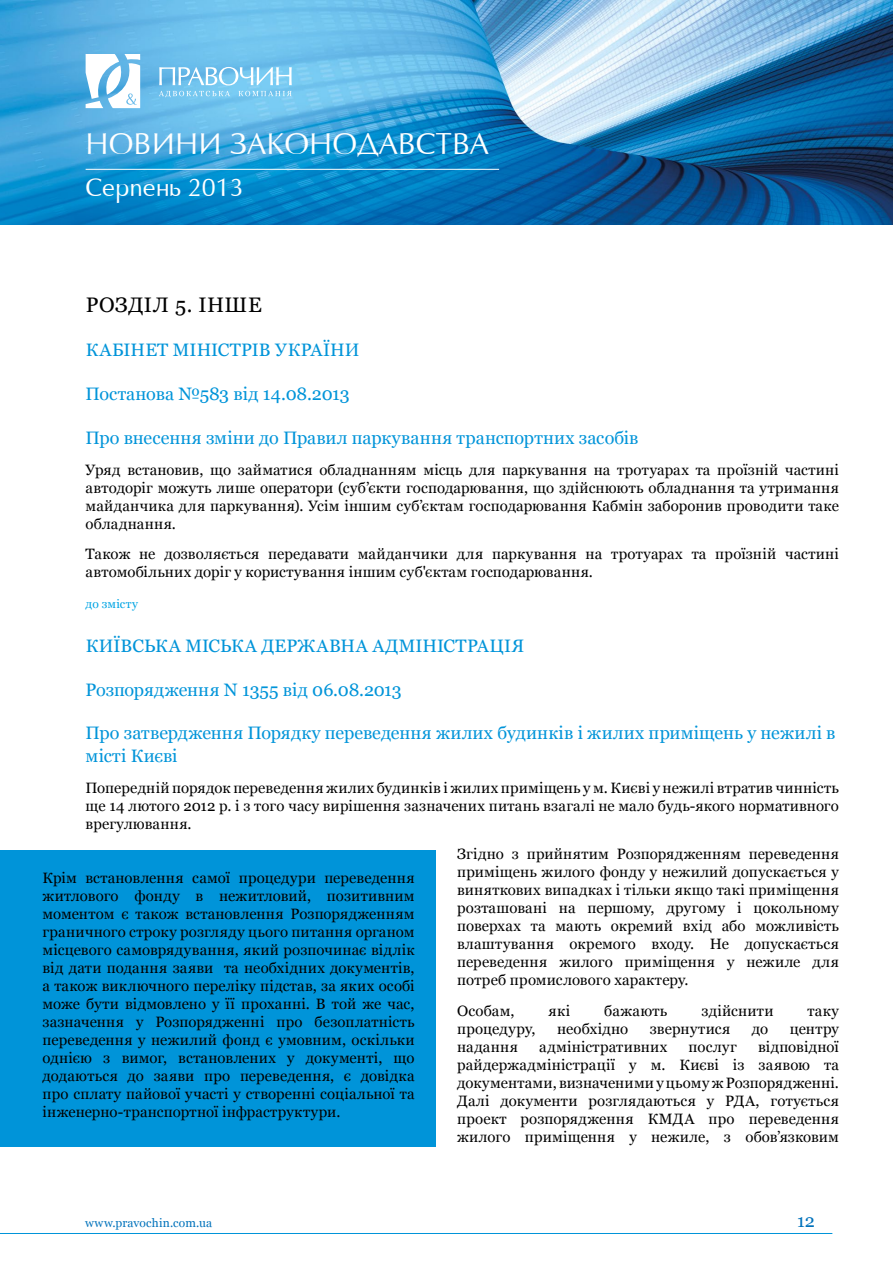
<style>
.page{position:relative;width:893px;height:1263px;background:#fff}
.page>*{position:absolute;margin:0;border:0;box-sizing:border-box;transform-origin:0 0}
.t1{font:28.5px "Opium";color:#fff}
.t2{font:24px "Opium";color:#fff}
.t3{font:21px "Georgia";letter-spacing:.02em;color:#000}
.t4{font:18px/22.5px "Georgia";letter-spacing:.005em;color:#0094d9}
.t5{font:18px "Georgia";color:#0072bb}
.t6{font:15px/18px "Georgia";letter-spacing:.01em;color:#000;text-align:justify}
.t7{font:12px "Georgia";letter-spacing:.015em;color:#0072bb}
.t8{font:12px "Georgia";letter-spacing:.015em;color:#00a4e3}
</style>
<div class="page">
<img style="left:0;top:0;width:893px;height:224px">
<svg style="left:86px;top:54px;width:54px;height:54px"></svg>
<svg style="left:159px;top:67px;width:133px;height:30px;background:#91d1f1"></svg>
<hr style="left:86px;top:169px;width:413px;height:1px;background:#fff">
<hr style="left:0;top:1233px;width:832px;height:1px;background:#0094d9">
<div style="left:0;top:850px;width:436px;height:297px;background:#0094d9"></div>
<h1 class="t1" style="left:86px;top:127px;width:405px">НОВИНИ ЗАКОНОДАВСТВА</h1>
<h2 class="t2" style="left:86px;top:174px;width:160px">Серпень 2013</h2>
<h3 class="t3" style="left:86px;top:293px;width:177px">РОЗДІЛ 5. ІНШЕ</h3>
<p class="t4" style="left:86px;top:339px;width:275px">КАБІНЕТ МІНІСТРІВ УКРАЇНИ</p>
<p class="t4" style="left:86px;top:383px;width:266px">Постанова №583 від 14.08.2013</p>
<p class="t4" style="left:86px;top:427px;width:554px">Про внесення зміни до Правил паркування транспортних засобів</p>
<p class="t6" style="left:86px;top:461px;width:755px">Уряд встановив, що займатися обладнанням місць для паркування на тротуарах та проїзній частині автодоріг можуть лише оператори (суб’єкти господарювання, що здійснюють обладнання та утримання майданчика для паркування). Усім іншим суб’єктам господарювання Кабмін заборонив проводити таке обладнання.</p>
<p class="t6" style="left:86px;top:545px;width:755px">Також не дозволяється передавати майданчики для паркування на тротуарах та проїзній частині автомобільних доріг у користування іншим суб'єктам господарювання.</p>
<p class="t8" style="left:86px;top:597px;width:54px">до змісту</p>
<p class="t4" style="left:86px;top:635px;width:440px">КИЇВСЬКА МІСЬКА ДЕРЖАВНА АДМІНІСТРАЦІЯ</p>
<p class="t4" style="left:86px;top:678px;width:318px">Розпорядження N 1355 від 06.08.2013</p>
<p class="t4" style="left:86px;top:722px;width:751px">Про затвердження Порядку переведення жилих будинків і жилих приміщень у нежилі в місті Києві</p>
<p class="t6" style="left:86px;top:779px;width:755px">Попередній порядок переведення жилих будинків і жилих приміщень у м. Києві у нежилі втратив чинність ще 14 лютого 2012 р. і з того часу вирішення зазначених питань взагалі не мало будь-якого нормативного врегулювання.</p>
<p class="t6" style="left:457px;top:845px;width:383px">Згідно з прийнятим Розпорядженням переведення приміщень жилого фонду у нежилий допускається у виняткових випадках і тільки якщо такі приміщення розташовані на першому, другому і цокольному поверхах та мають окремий вхід або можливість влаштування окремого входу. Не допускається переведення жилого приміщення у нежиле для потреб промислового характеру.</p>
<p class="t6" style="left:457px;top:1002px;width:59px">Особам,</p>
<p class="t6" style="left:549px;top:1002px;width:23px">які</p>
<p class="t6" style="left:604px;top:1002px;width:65px">бажають</p>
<p class="t6" style="left:701px;top:1002px;width:74px">здійснити</p>
<p class="t6" style="left:808px;top:1002px;width:33px">таку</p>
<p class="t6" style="left:457px;top:1020px;width:80px">процедуру,</p>
<p class="t6" style="left:557px;top:1020px;width:73px">необхідно</p>
<p class="t6" style="left:650px;top:1020px;width:82px">звернутися</p>
<p class="t6" style="left:752px;top:1020px;width:18px">до</p>
<p class="t6" style="left:790px;top:1020px;width:51px">центру</p>
<p class="t6" style="left:457px;top:1038px;width:62px">надання</p>
<p class="t6" style="left:539px;top:1038px;width:129px">адміністративних</p>
<p class="t6" style="left:688px;top:1038px;width:50px">послуг</p>
<p class="t6" style="left:43px;top:869px;width:374px">Крім встановлення самої процедури переведення житлового фонду в нежитловий, позитивним моментом є також встановлення Розпорядженням граничного строку розгляду цього питання органом місцевого самоврядування, який розпочинає відлік від дати подання заяви та необхідних документів, а також виключного переліку підстав, за яких особі може бути відмовлено у її проханні. В той же час, зазначення у Розпорядженні про безоплатність переведення у нежилий фонд є умовним, оскільки однією з вимог, встановлених у документі, що додаються до заяви про переведення, є довідка про сплату пайової участі у створенні соціальної та інженерно-транспортної інфраструктури.</p>
<p class="t6" style="left:457px;top:1038px;width:383px;text-indent:301px">відповідної райдержадміністрації у м. Києві із заявою та документами, визначеними у цьому ж Розпорядженні.<br>Далі документи розглядаються у РДА, готується проект розпорядження КМДА про переведення жилого приміщення у нежиле, з обов’язковим</p>
<p class="t7" style="left:85px;top:1215px;width:129px">www.pravochin.com.ua</p>
<p class="t5" style="left:797px;top:1210px;width:19px">12</p>
</div>
